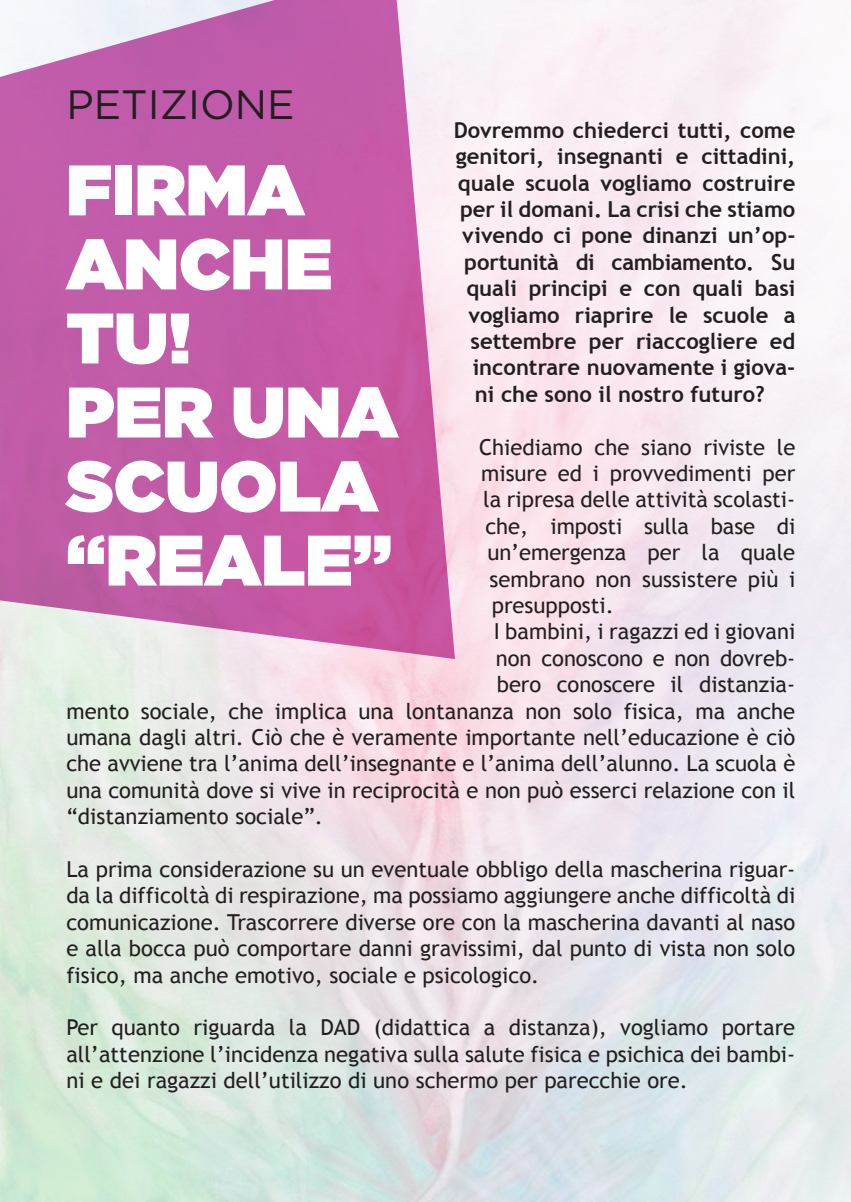
<style>
.page{position:relative;width:851px;height:1202px;background:#fff}
.page>*{position:absolute;margin:0;border:0;box-sizing:border-box;transform-origin:0 0}
.t1{font:900 71.4px/74px "Gotham";color:#fff}
.t2{font:41px "Gotham";color:#231f20}
.t3{font:22px/26.4px "Trebuchet MS";color:#231f20;text-align:justify}
.t4{font:700 22px "Trebuchet MS";color:#231f20}
</style>
<div class="page">
<svg style="left:0;top:0;width:455px;height:659px;background:#c96fb1"></svg>
<h2 class="t2" style="left:66px;top:78px;width:230px">PETIZIONE</h2>
<p class="t4" style="left:453px;top:116px;width:343px">Dovremmo chiederci tutti, come</p>
<p class="t4" style="left:455px;top:143px;width:341px">genitori, insegnanti e cittadini,</p>
<p class="t4" style="left:458px;top:169px;width:339px">quale scuola vogliamo costruire</p>
<p class="t4" style="left:460px;top:195px;width:337px">per il domani. La crisi che stiamo</p>
<p class="t4" style="left:462px;top:222px;width:335px">vivendo ci pone dinanzi un’op-</p>
<p class="t4" style="left:464px;top:248px;width:332px">portunità di cambiamento. Su</p>
<p class="t4" style="left:466px;top:275px;width:330px">quali principi e con quali basi</p>
<p class="t4" style="left:468px;top:301px;width:328px">vogliamo riaprire le scuole a</p>
<p class="t4" style="left:470px;top:327px;width:326px">settembre per riaccogliere ed</p>
<p class="t4" style="left:472px;top:354px;width:324px">incontrare nuovamente i giova-</p>
<p class="t4" style="left:474px;top:380px;width:291px">ni che sono il nostro futuro?</p>
<p class="t3" style="left:479px;top:434px;width:318px">Chiediamo che siano riviste le</p>
<p class="t3" style="left:481px;top:460px;width:315px">misure ed i provvedimenti per</p>
<p class="t3" style="left:483px;top:487px;width:313px">la ripresa delle attività scolasti-</p>
<p class="t3" style="left:485px;top:513px;width:311px">che, imposti sulla base di</p>
<p class="t3" style="left:487px;top:539px;width:309px">un’emergenza per la quale</p>
<p class="t3" style="left:489px;top:566px;width:307px">sembrano non sussistere più i</p>
<p class="t3" style="left:491px;top:592px;width:124px">presupposti.</p>
<p class="t3" style="left:494px;top:619px;width:303px">I bambini, i ragazzi ed i giovani</p>
<p class="t3" style="left:496px;top:645px;width:301px">non conoscono e non dovreb-</p>
<p class="t3" style="left:497px;top:671px;width:300px">bero conoscere il distanzia-</p>
<p class="t3" style="left:66px;top:698px;width:730px">mento sociale, che implica una lontananza non solo fisica, ma anche</p>
<p class="t3" style="left:66px;top:724px;width:730px">umana dagli altri. Ciò che è veramente importante nell’educazione è ciò</p>
<p class="t3" style="left:66px;top:751px;width:730px">che avviene tra l’anima dell’insegnante e l’anima dell’alunno. La scuola è</p>
<p class="t3" style="left:66px;top:777px;width:730px">una comunità dove si vive in reciprocità e non può esserci relazione con il</p>
<p class="t3" style="left:66px;top:803px;width:258px">“distanziamento sociale”.</p>
<p class="t3" style="left:66px;top:856px;width:730px">La prima considerazione su un eventuale obbligo della mascherina riguar&shy;da la difficoltà di respirazione, ma possiamo aggiungere anche difficoltà di comunicazione. Trascorrere diverse ore con la mascherina davanti al naso e alla bocca può comportare danni gravissimi, dal punto di vista non solo fisico, ma anche emotivo, sociale e psicologico.</p>
<p class="t3" style="left:66px;top:1015px;width:730px">Per quanto riguarda la DAD (didattica a distanza), vogliamo portare all’attenzione l’incidenza negativa sulla salute fisica e psichica dei bambi&shy;ni e dei ragazzi dell’utilizzo di uno schermo per parecchie ore.</p>
<h1 class="t1" style="left:66px;top:152px;width:333px">FIRMA<br>ANCHE<br>TU!<br>PER UNA<br>SCUOLA “REALE”</h1>
</div>
